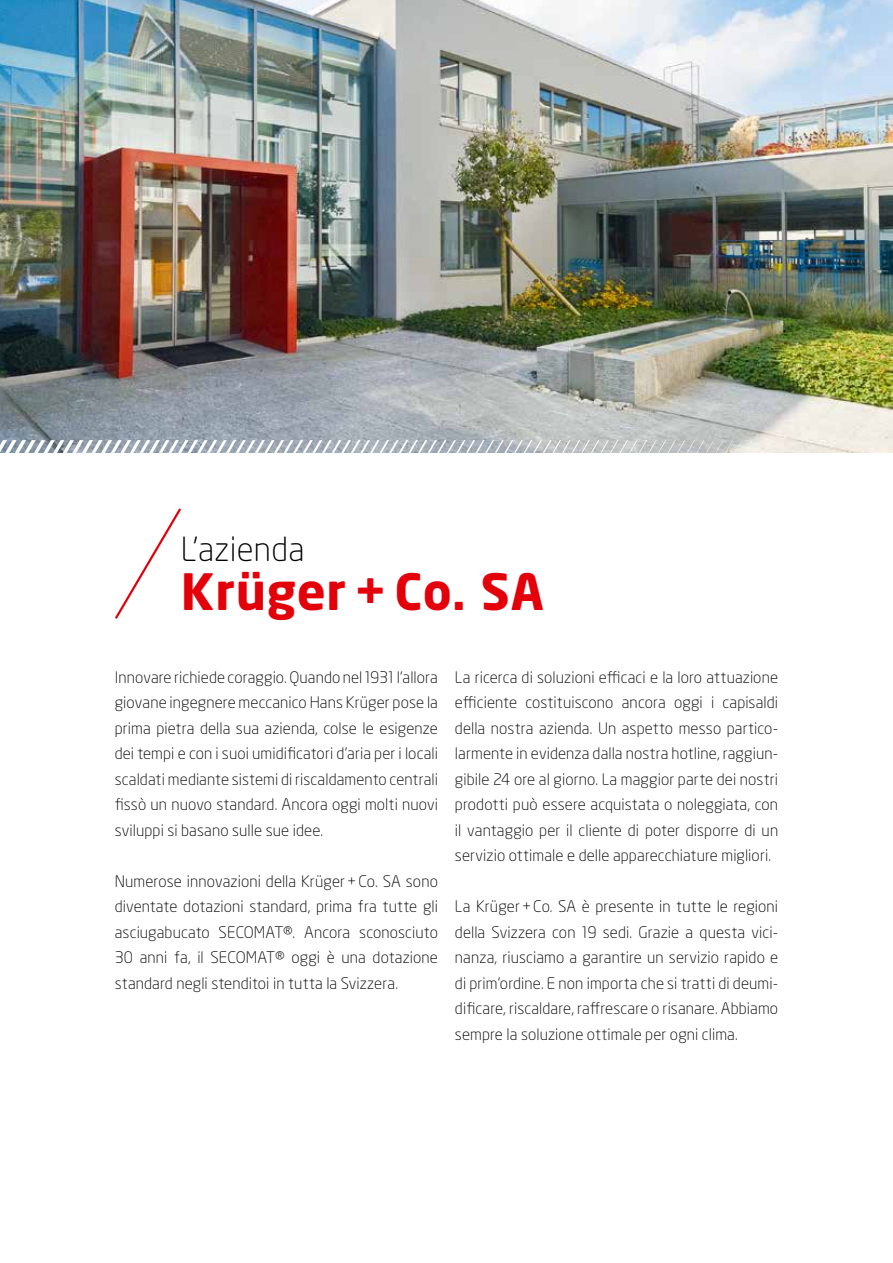
<style>
.page{position:relative;width:893px;height:1263px;background:#fff}
.page>*{position:absolute;margin:0;border:0;box-sizing:border-box;transform-origin:0 0}
.t1{font:700 49.5px "Neo Sans Pro";letter-spacing:.015em;color:#e3000b}
.t2{font:300 33px "Neo Sans Pro";letter-spacing:.01em;color:#000}
.t3{font:300 15.75px/25.5px "Neo Sans Pro";letter-spacing:.005em;color:#000;text-align:justify}
</style>
<div class="page">
<img style="left:0;top:0;width:893px;height:453px">
<svg style="left:0;top:440px;width:771px;height:13px"></svg>
<svg style="left:115px;top:508px;width:66px;height:111px"></svg>
<h2 class="t2" style="left:181px;top:529px;width:125px">L’azienda</h2>
<h1 class="t1" style="left:181px;top:560px;width:364px">Krüger + Co. SA</h1>
<p class="t3" style="left:115px;top:664px;width:325px">Innovare richiede coraggio. Quando nel 1931 l’allora giovane ingegnere meccanico Hans Krüger pose la prima pietra della sua azienda, colse le esigenze dei tempi e con i suoi umidificatori d'aria per i locali scaldati mediante sistemi di riscaldamento centrali fissò un nuovo standard. Ancora oggi molti nuovi sviluppi si basano sulle sue idee.</p>
<p class="t3" style="left:115px;top:868px;width:325px">Numerose innovazioni della Krüger+Co. SA sono diventate dotazioni standard, prima fra tutte gli asciugabucato SECOMAT®. Ancora sconosciuto 30 anni fa, il SECOMAT® oggi è una dotazione standard negli stenditoi in tutta la Svizzera.</p>
<p class="t3" style="left:455px;top:664px;width:325px">La ricerca di soluzioni efficaci e la loro attuazione efficiente costituiscono ancora oggi i capisaldi della nostra azienda. Un aspetto messo partico&shy;larmente in evidenza dalla nostra hotline, raggiun&shy;gibile 24 ore al giorno. La maggior parte dei nostri prodotti può essere acquistata o noleggiata, con il vantaggio per il cliente di poter disporre di un servizio ottimale e delle apparecchiature migliori.</p>
<p class="t3" style="left:455px;top:893px;width:325px">La Krüger+Co. SA è presente in tutte le regioni della Svizzera con 19 sedi. Grazie a questa vici&shy;nanza, riusciamo a garantire un servizio rapido e di prim’ordine. E non importa che si tratti di deumi&shy;dificare, riscaldare, raffrescare o risanare. Abbiamo sempre la soluzione ottimale per ogni clima.</p>
</div>
